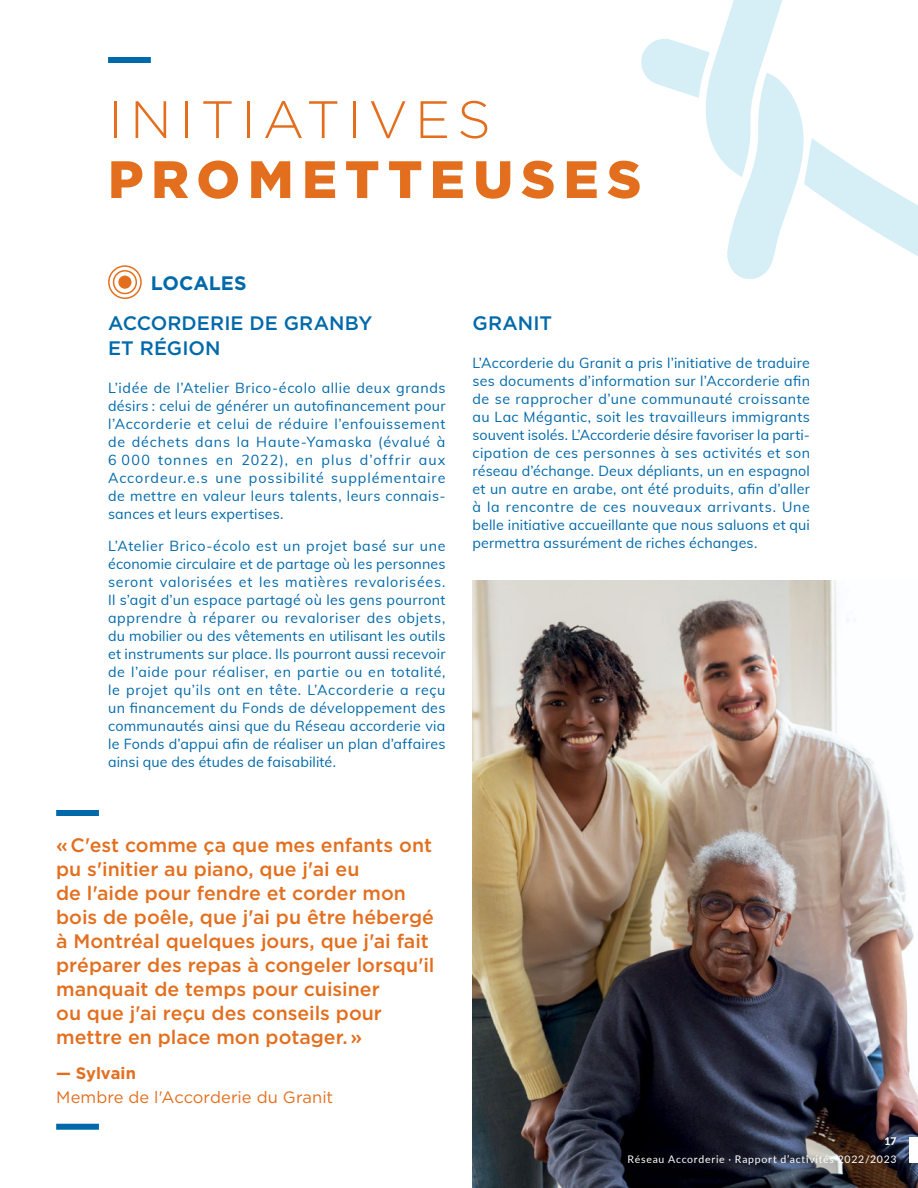
<style>
.page{position:relative;width:918px;height:1188px;background:#fff}
.page>*{position:absolute;margin:0;border:0;box-sizing:border-box;transform-origin:0 0}
.t1{font:900 52.5px "Gotham";letter-spacing:.155em;color:#e36f1e}
.t2{font:300 52.5px "Gotham";letter-spacing:.135em;color:#e36f1e}
.t3{font:500 19.5px/24px "Gotham";color:#e36f1e}
.t4{font:500 19.5px/25.5px "Gotham";letter-spacing:.005em;color:#0069aa}
.t5{font:700 19.5px "Gotham";color:#0069aa}
.t6{font:16.5px "Gotham";letter-spacing:.005em;color:#e36f1e}
.t7{font:700 16.5px "Gotham";letter-spacing:-.005em;color:#e36f1e}
.t8{font:14.25px/18px "Muli";letter-spacing:.015em;color:#0069aa;text-align:justify}
.t9{font:10.5px "Lato";letter-spacing:.07em;color:#fff}
.t10{font:800 10.5px "Lato";color:#fff}
</style>
<div class="page">
<svg style="left:641px;top:0;width:277px;height:279px"></svg>
<div style="left:108px;top:57px;width:43px;height:6px;background:#0069aa"></div>
<div style="left:119px;top:276px;width:12px;height:12px;background:#e36f1e;border-radius:50%"></div>
<div style="left:118px;top:276px;width:13px;height:13px;border:2px solid #e36f1e;border-radius:50%"></div>
<div style="left:113px;top:270px;width:24px;height:24px;border:2px solid #e36f1e;border-radius:50%"></div>
<div style="left:108px;top:265px;width:34px;height:34px;border:2px solid #e36f1e;border-radius:50%"></div>
<img style="left:472px;top:580px;width:446px;height:608px">
<div style="left:56px;top:810px;width:43px;height:6px;background:#0069aa"></div>
<div style="left:56px;top:1124px;width:43px;height:6px;background:#0069aa"></div>
<div style="left:909px;top:1137px;width:9px;height:26px;background:#fff"></div>
<h1 class="t2" style="left:108px;top:86px;width:384px">INITIATIVES</h1>
<h1 class="t1" style="left:108px;top:143px;width:535px">PROMETTEUSES</h1>
<h2 class="t5" style="left:151px;top:270px;width:97px">LOCALES</h2>
<h2 class="t4" style="left:108px;top:310px;width:266px">ACCORDERIE DE GRANBY<br>ET RÉGION</h2>
<p class="t8" style="left:108px;top:379px;width:339px">L’idée de l’Atelier Brico-écolo allie deux grands désirs : celui de générer un autofinancement pour l’Accorderie et celui de réduire l’enfouissement de déchets dans la Haute-Yamaska (évalué à 6 000 tonnes en 2022), en plus d’offrir aux Accordeur.e.s une possibilité supplémentaire de mettre en valeur leurs talents, leurs connais&shy;sances et leurs expertises.</p>
<p class="t8" style="left:108px;top:536px;width:339px">L’Atelier Brico-écolo est un projet basé sur une économie circulaire et de partage où les personnes seront valorisées et les matières revalorisées.<br>Il s’agit d’un espace partagé où les gens pourront apprendre à réparer ou revaloriser des objets, du mobilier ou des vêtements en utilisant les outils et instruments sur place. Ils pourront aussi recevoir de l’aide pour réaliser, en partie ou en totalité, le projet qu’ils ont en tête. L’Accorderie a reçu un financement du Fonds de développement des communautés ainsi que du Réseau accorderie via le Fonds d’appui afin de réaliser un plan d’affaires ainsi que des études de faisabilité.</p>
<p class="t3" style="left:56px;top:833px;width:380px">« C'est comme ça que mes enfants ont pu s'initier au piano, que j'ai eu<br>de l'aide pour fendre et corder mon bois de poêle, que j'ai pu être hébergé à Montréal quelques jours, que j'ai fait préparer des repas à congeler lorsqu'il manquait de temps pour cuisiner<br>ou que j'ai reçu des conseils pour mettre en place mon potager. »</p>
<p class="t7" style="left:56px;top:1062px;width:81px">— Sylvain</p>
<p class="t6" style="left:56px;top:1087px;width:279px">Membre de l'Accorderie du Granit</p>
<h2 class="t4" style="left:472px;top:310px;width:81px">GRANIT</h2>
<p class="t8" style="left:472px;top:353px;width:339px;text-align:left">L’Accorderie du Granit a pris l’initiative de traduire ses documents d’information sur l’Accorderie afin de se rapprocher d’une communauté croissante au Lac Mégantic, soit les travailleurs immigrants souvent isolés. L’Accorderie désire favoriser la parti&shy;cipation de ces personnes à ses activités et son réseau d’échange. Deux dépliants, un en espagnol et un autre en arabe, ont été produits, afin d’aller à la rencontre de ces nouveaux arrivants. Une belle initiative accueillante que nous saluons et qui permettra assurément de riches échanges.</p>
<p class="t10" style="left:884px;top:1134px;width:14px">17</p>
<p class="t9" style="left:628px;top:1152px;width:270px">Réseau Accorderie · Rapport d’activités 2022/2023</p>
</div>
